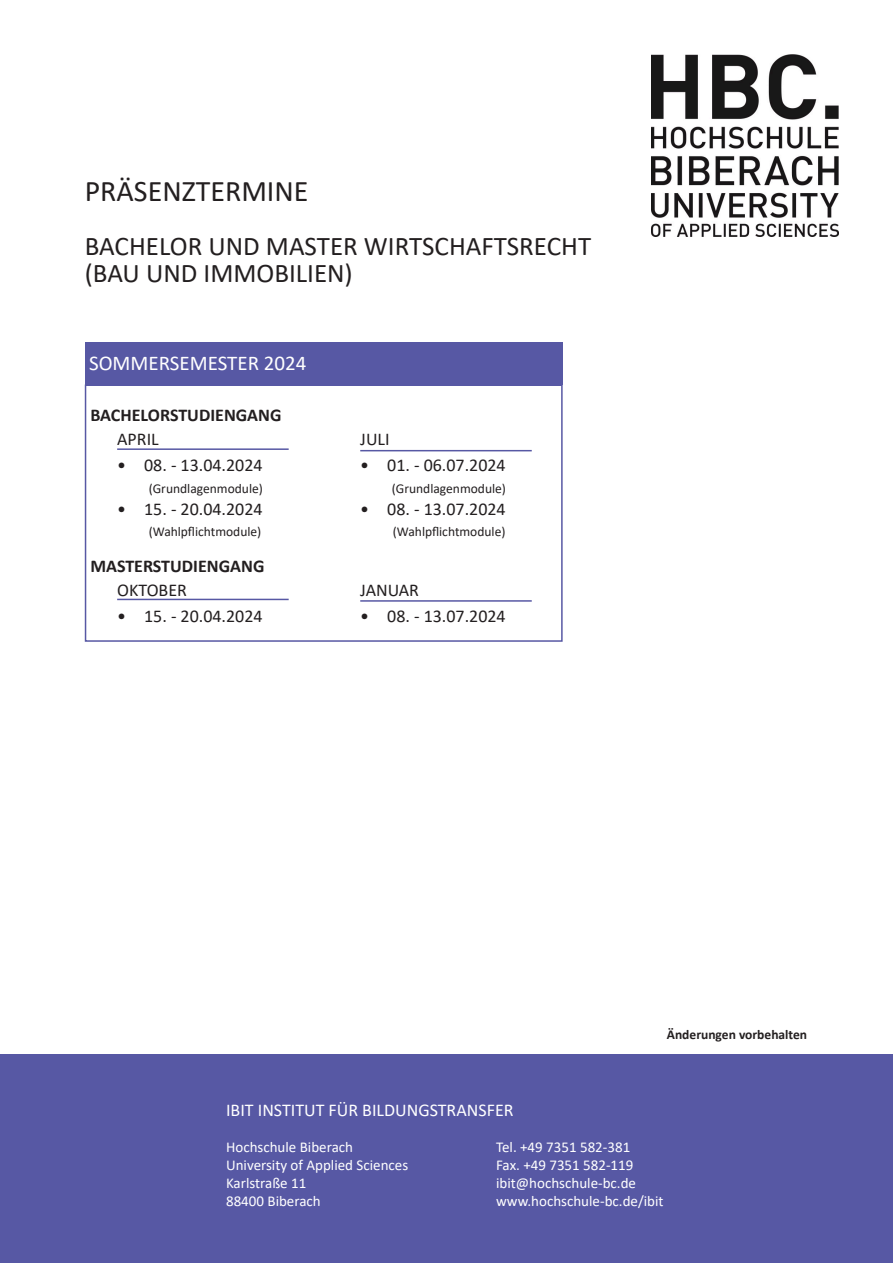
<style>
.page{position:relative;width:893px;height:1263px;background:#fff}
.page>*{position:absolute;margin:0;border:0;box-sizing:border-box;transform-origin:0 0}
.t1{font:30px "Calibri";color:#231f20}
.t2{font:27px "Calibri";color:#231f20}
.t3{font:21px "Calibri";color:#fff}
.t4{font:18px "Calibri";color:#231f20}
.t5{font:700 18px "Calibri";color:#231f20}
.t6{font:18px "Calibri";color:#fff}
.t7{font:15px "Calibri";color:#fff}
.t8{font:13.5px "Calibri";color:#231f20}
.t9{font:700 13.5px "Calibri";color:#231f20}
</style>
<div class="page">
<img style="left:652px;top:54px;width:187px;height:183px">
<div style="left:0;top:1054px;width:893px;height:209px;background:#5758a4"></div>
<div style="left:85px;top:384px;width:478px;height:258px;border:2px solid #5758a4"></div>
<hr style="left:117px;top:448px;width:172px;height:2px;background:#5758a4">
<hr style="left:360px;top:450px;width:172px;height:1px;background:#5758a4">
<div style="left:85px;top:342px;width:478px;height:42px;background:#5758a4"></div>
<hr style="left:117px;top:599px;width:172px;height:1px;background:#5758a4">
<hr style="left:360px;top:600px;width:172px;height:2px;background:#5758a4">
<p class="t1" style="left:85px;top:170px;width:225px">PRÄSENZTERMINE</p>
<p class="t2" style="left:85px;top:227px;width:508px">BACHELOR UND MASTER WIRTSCHAFTSRECHT</p>
<p class="t2" style="left:85px;top:254px;width:270px">(BAU UND IMMOBILIEN)</p>
<p class="t3" style="left:89px;top:348px;width:219px">SOMMERSEMESTER 2024</p>
<p class="t5" style="left:90px;top:402px;width:193px">BACHELORSTUDIENGANG</p>
<p class="t4" style="left:117px;top:427px;width:43px">APRIL</p>
<p class="t4" style="left:117px;top:453px;width:147px">• 08. - 13.04.2024</p>
<p class="t8" style="left:149px;top:479px;width:116px">(Grundlagenmodule)</p>
<p class="t4" style="left:117px;top:496px;width:147px">• 15. - 20.04.2024</p>
<p class="t8" style="left:149px;top:522px;width:114px">(Wahlpflichtmodule)</p>
<p class="t5" style="left:90px;top:554px;width:176px">MASTERSTUDIENGANG</p>
<p class="t4" style="left:117px;top:577px;width:71px">OKTOBER</p>
<p class="t4" style="left:117px;top:603px;width:147px">• 15. - 20.04.2024</p>
<p class="t4" style="left:360px;top:427px;width:31px">JULI</p>
<p class="t4" style="left:360px;top:453px;width:147px">• 01. - 06.07.2024</p>
<p class="t8" style="left:392px;top:479px;width:116px">(Grundlagenmodule)</p>
<p class="t4" style="left:360px;top:496px;width:147px">• 08. - 13.07.2024</p>
<p class="t8" style="left:393px;top:522px;width:114px">(Wahlpflichtmodule)</p>
<p class="t4" style="left:360px;top:577px;width:60px">JANUAR</p>
<p class="t4" style="left:360px;top:603px;width:147px">• 08. - 13.07.2024</p>
<p class="t9" style="left:667px;top:1025px;width:142px">Änderungen vorbehalten</p>
<p class="t6" style="left:226px;top:1097px;width:289px">IBIT INSTITUT FÜR BILDUNGSTRANSFER</p>
<p class="t7" style="left:226px;top:1136px;width:129px">Hochschule Biberach</p>
<p class="t7" style="left:496px;top:1136px;width:136px">Tel. +49 7351 582-381</p>
<p class="t7" style="left:226px;top:1154px;width:184px">University of Applied Sciences</p>
<p class="t7" style="left:496px;top:1154px;width:139px">Fax. +49 7351 582-119</p>
<p class="t7" style="left:226px;top:1172px;width:82px">Karlstraße 11</p>
<p class="t7" style="left:496px;top:1172px;width:141px">ibit@hochschule-bc.de</p>
<p class="t7" style="left:226px;top:1190px;width:96px">88400 Biberach</p>
<p class="t7" style="left:496px;top:1190px;width:169px">www.hochschule-bc.de/ibit</p>
</div>
